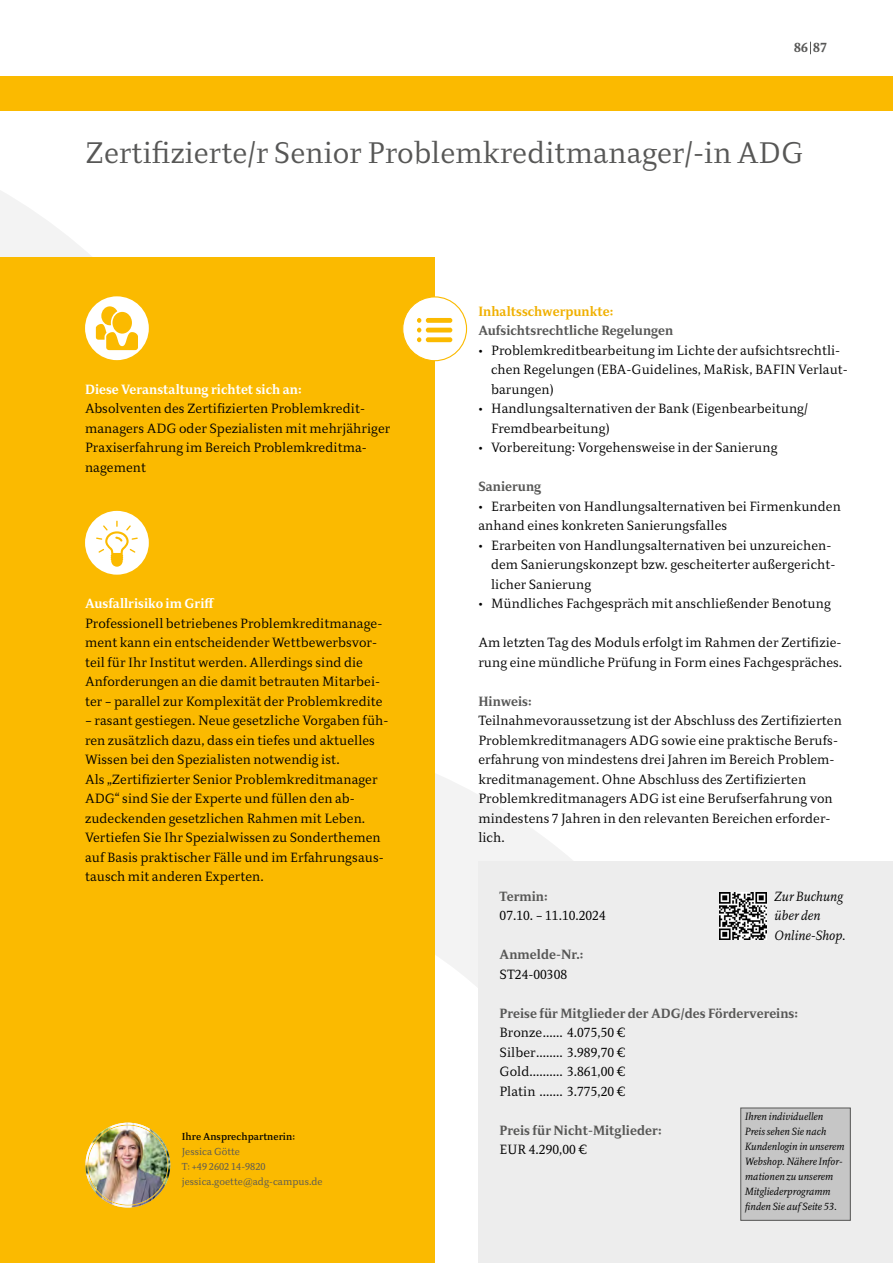
<style>
.page{position:relative;width:893px;height:1263px;background:#fff}
.page>*{position:absolute;margin:0;border:0;box-sizing:border-box;transform-origin:0 0}
.t1{font:300 30px "Diogenes";color:#575756}
.t2{font:300 13.5px/19.5px "Diogenes";color:#000}
.t3{font:700 13.5px "Diogenes";color:#575756}
.t4{font:700 13.5px "Diogenes";color:#fff}
.t5{font:italic 300 13.5px/19.5px "Diogenes";color:#000}
.t6{font:700 13.5px "Diogenes";color:#f0b000}
.t7{font:italic 300 10.5px/15px "Diogenes";color:#000}
.t8{font:300 10.2px/15px "Diogenes";color:#575756}
.t9{font:500 10.2px "Diogenes";color:#000}
.s1{font-weight:900}
</style>
<div class="page">
<svg style="left:810px;top:41px;width:1px;height:13px"></svg>
<div style="left:0;top:77px;width:893px;height:34px;background:#fbba00"></div>
<svg style="left:0;top:191px;width:92px;height:66px;fill:#f3f3f3"></svg>
<svg style="left:435px;top:774px;width:340px;height:213px"></svg>
<div style="left:0;top:257px;width:435px;height:1006px;background:#fbba00"></div>
<div style="left:478px;top:862px;width:415px;height:401px;background:#ededed"></div>
<div style="left:85px;top:296px;width:64px;height:64px;background:#fff;border-radius:50%"></div>
<svg style="left:96px;top:306px;width:42px;height:44px"></svg>
<div style="left:403px;top:297px;width:64px;height:64px;background:#fff;border-radius:50%"></div>
<div style="left:402px;top:296px;width:65px;height:65px;border:1px solid #fbba00;border-radius:50%"></div>
<svg style="left:417px;top:318px;width:35px;height:24px"></svg>
<div style="left:741px;top:1108px;width:109px;height:112px;background:#c6c6c6"></div>
<img style="left:719px;top:893px;width:47px;height:47px">
<div style="left:85px;top:511px;width:64px;height:64px;background:#fff;border-radius:50%"></div>
<svg style="left:96px;top:521px;width:42px;height:46px"></svg>
<img style="left:85px;top:1123px;width:85px;height:84px">
<p class="t3" style="left:794px;top:40px;width:34px">86 87</p>
<h1 class="t1" style="left:85px;top:136px;width:720px">Zertifizierte/r Senior Problemkreditmanager/-in ADG</h1>
<p class="t4" style="left:85px;top:381px;width:218px">Diese Veranstaltung richtet sich an:</p>
<p class="t2" style="left:85px;top:399px;width:307px">Absolventen des Zertifizierten Problemkredit&shy;managers ADG oder Spezialisten mit mehrjähriger Praxiserfahrung im Bereich Problemkreditma&shy;nagement</p>
<p class="t4" style="left:85px;top:596px;width:131px">Ausfallrisiko im Griff</p>
<p class="t2" style="left:85px;top:614px;width:299px">Professionell betriebenes Problemkreditmanage&shy;ment kann ein entscheidender Wettbewerbsvor&shy;teil für Ihr Institut werden. Allerdings sind die Anforderungen an die damit betrauten Mitarbei&shy;ter – parallel zur Komplexität der Problemkredite</p>
<p class="t2" style="left:85px;top:711px;width:305px">– rasant gestiegen. Neue gesetzliche Vorgaben füh&shy;ren zusätzlich dazu, dass ein tiefes und aktuelles Wissen bei den Spezialisten notwendig ist.<br>Als „Zertifizierter Senior Problemkreditmanager ADG“ sind Sie der Experte und füllen den ab&shy;zudeckenden gesetzlichen Rahmen mit Leben.<br>Vertiefen Sie Ihr Spezialwissen zu Sonderthemen auf Basis praktischer Fälle und im Erfahrungsaus&shy;tausch mit anderen Experten.</p>
<p class="t9" style="left:182px;top:1131px;width:115px">Ihre Ansprechpartnerin:</p>
<p class="t8" style="left:182px;top:1144px;width:142px">Jessica Götte<br>T: +49 2602 14-9820 jessica.goette@adg-campus.de</p>
<p class="t6" style="left:478px;top:303px;width:137px">Inhaltsschwerpunkte:</p>
<p class="t3" style="left:478px;top:323px;width:196px">Aufsichtsrechtliche Regelungen</p>
<p class="t2" style="left:491px;top:341px;width:358px;text-indent:-13px"><span class="s1">•</span> Problemkreditbearbeitung im Lichte der aufsichtsrechtli&shy;chen Regelungen (EBA-Guidelines, MaRisk, BAFIN Verlaut&shy;barungen)</p>
<p class="t2" style="left:491px;top:399px;width:318px;text-indent:-13px"><span class="s1">•</span> Handlungsalternativen der Bank (Eigenbearbeitung/<br>Fremdbearbeitung)</p>
<p class="t2" style="left:478px;top:438px;width:301px"><span class="s1">•</span> Vorbereitung: Vorgehensweise in der Sanierung</p>
<p class="t3" style="left:478px;top:479px;width:65px">Sanierung</p>
<p class="t2" style="left:478px;top:497px;width:364px"><span class="s1">•</span> Erarbeiten von Handlungsalternativen bei Firmenkunden anhand eines konkreten Sanierungsfalles</p>
<p class="t2" style="left:491px;top:536px;width:346px;text-indent:-13px"><span class="s1">•</span> Erarbeiten von Handlungsalternativen bei unzureichen&shy;dem Sanierungskonzept bzw. gescheiterter außergericht&shy;licher Sanierung</p>
<p class="t2" style="left:478px;top:594px;width:354px"><span class="s1">•</span> Mündliches Fachgespräch mit anschließender Benotung</p>
<p class="t2" style="left:478px;top:633px;width:365px">Am letzten Tag des Moduls erfolgt im Rahmen der Zertifizie&shy;rung eine mündliche Prüfung in Form eines Fachgespräches.</p>
<p class="t3" style="left:478px;top:693px;width:55px">Hinweis:</p>
<p class="t2" style="left:478px;top:711px;width:365px">Teilnahmevoraussetzung ist der Abschluss des Zertifizierten Problemkreditmanagers ADG sowie eine praktische Berufs&shy;erfahrung von mindestens drei Jahren im Bereich Problem&shy;kreditmanagement. Ohne Abschluss des Zertifizierten Problemkreditmanagers ADG ist eine Berufserfahrung von mindestens 7 Jahren in den relevanten Bereichen erforder&shy;lich.</p>
<p class="t5" style="left:775px;top:887px;width:73px">Zur Buchung über den<br>Online-Shop.</p>
<p class="t3" style="left:500px;top:888px;width:50px">Termin:</p>
<p class="t2" style="left:500px;top:907px;width:108px">07.10. – 11.10.2024</p>
<p class="t3" style="left:500px;top:947px;width:85px">Anmelde-Nr.:</p>
<p class="t2" style="left:500px;top:965px;width:69px">ST24-00308</p>
<p class="t3" style="left:500px;top:1005px;width:300px">Preise für Mitglieder der ADG/des Fördervereins:</p>
<p class="t2" style="left:500px;top:1023px;width:127px;text-align:justify">Bronze...... 4.075,50 € Silber........ 3.989,70 € Gold.......... 3.861,00 € Platin ....... 3.775,20 €</p>
<p class="t3" style="left:500px;top:1122px;width:163px">Preis für Nicht-Mitglieder:</p>
<p class="t2" style="left:500px;top:1140px;width:89px">EUR 4.290,00 €</p>
<p class="t7" style="left:745px;top:1109px;width:101px">Ihren individuellen<br>Preis sehen Sie nach<br>Kundenlogin in unserem<br>Webshop. Nähere Infor&shy;mationen zu unserem<br>Mitgliederprogramm finden Sie auf Seite 53.</p>
</div>
